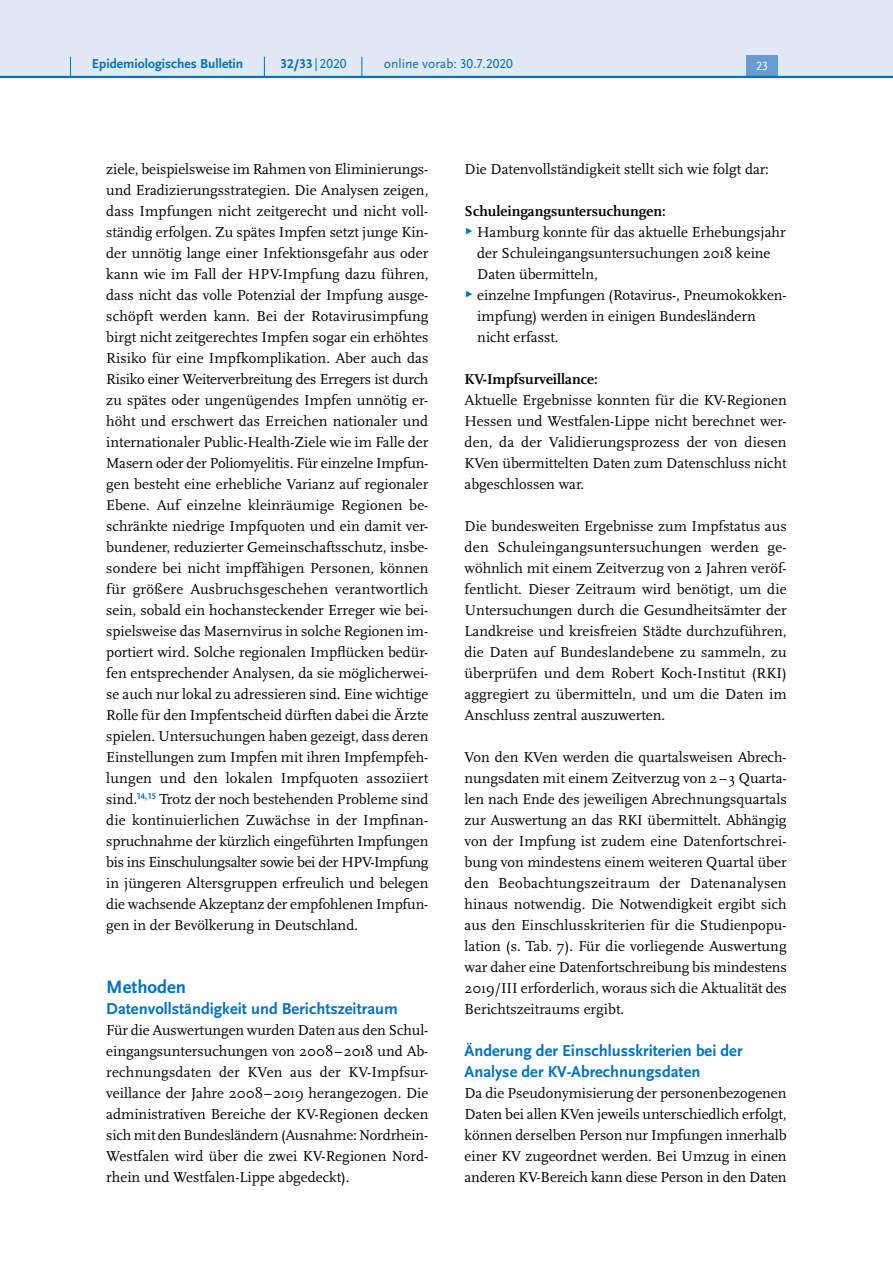
<style>
.page{position:relative;width:893px;height:1263px;background:#fff}
.page>*{position:absolute;margin:0;border:0;box-sizing:border-box;transform-origin:0 0}
.t1{font:700 18.75px "Scala Sans Pro";color:#0072bc}
.t2{font:700 16.5px/21px "Scala Sans Pro";color:#0072bc}
.P_-_Fließtext{font:15px/21px "Scala Pro";color:#000;text-align:justify}
.P_-_Fließtext_kein_A{font:700 15px "Scala Pro";color:#000}
.t3{font:700 13.5px "Scala Sans Pro";color:#0072bc}
.t4{font:13.5px "Scala Sans Pro";color:#0072bc}
.t5{font:12.45px "Scala Sans Pro";color:#fff}
.s1{font-weight:400}
.s2{font-family:"Scala Sans Pro";font-size:9px;color:#0072bc}
</style>
<div class="page">
<div style="left:0;top:0;width:893px;height:77px;background:#e1e8f6"></div>
<div style="left:746px;top:55px;width:32px;height:21px;background:#679bd2"></div>
<hr style="left:0;top:76px;width:893px;height:2px;background:#0072bc">
<svg style="left:70px;top:57px;width:1px;height:19px"></svg>
<svg style="left:264px;top:57px;width:1px;height:19px"></svg>
<svg style="left:362px;top:57px;width:1px;height:19px"></svg>
<p class="t3" style="left:92px;top:55px;width:153px">Epidemiologisches Bulletin</p>
<p class="t3" style="left:280px;top:55px;width:68px">32/33 <span class="s1">|2020</span></p>
<p class="t4" style="left:384px;top:55px;width:131px">online vorab: 30.7.2020</p>
<p class="t5" style="left:756px;top:59px;width:14px">23</p>
<p class="P_-_Fließtext" style="left:106px;top:158px;width:324px">ziele, beispielsweise im Rahmen von Eliminierungs&shy;und Eradizierungsstrategien. Die Analysen zeigen, dass Impfungen nicht zeitgerecht und nicht voll&shy;ständig erfolgen. Zu spätes Impfen setzt junge Kin&shy;der unnötig lange einer Infektionsgefahr aus oder kann wie im Fall der HPV-Impfung dazu führen, dass nicht das volle Potenzial der Impfung ausge&shy;schöpft werden kann. Bei der Rotavirusimpfung birgt nicht zeitgerechtes Impfen sogar ein erhöhtes Risiko für eine Impfkomplikation. Aber auch das Risiko einer Weiterverbreitung des Erregers ist durch zu spätes oder ungenügendes Impfen unnötig er&shy;höht und erschwert das Erreichen nationaler und internationaler Public-Health-Ziele wie im Falle der Masern oder der Poliomyelitis. Für einzelne Impfun&shy;gen besteht eine erhebliche Varianz auf regionaler Ebene. Auf einzelne kleinräumige Regionen be&shy;schränkte niedrige Impfquoten und ein damit ver&shy;bundener, reduzierter Gemeinschaftsschutz, insbe&shy;sondere bei nicht impffähigen Personen, können für größere Ausbruchsgeschehen verantwortlich sein, sobald ein hochansteckender Erreger wie bei&shy;spielsweise das Masernvirus in solche Regionen im&shy;portiert wird. Solche regionalen Impflücken bedür&shy;fen entsprechender Analysen, da sie möglicherwei&shy;se auch nur lokal zu adressieren sind. Eine wichtige Rolle für den Impfentscheid dürften dabei die Ärzte spielen. Untersuchungen haben gezeigt, dass deren Einstellungen zum Impfen mit ihren Impfempfeh&shy;lungen und den lokalen Impfquoten assoziiert sind.<sup>14,</sup> <sup>15</sup> Trotz der noch bestehenden Probleme sind die kontinuierlichen Zuwächse in der Impfinan&shy;spruchnahme der kürzlich eingeführten Impfungen bis ins Einschulungsalter sowie bei der HPV-Impfung in jüngeren Altersgruppen erfreulich und belegen die wachsende Akzeptanz der empfohlenen Impfun&shy;gen in der Bevölkerung in Deutschland.</p>
<h3 class="t1" style="left:106px;top:975px;width:81px">Methoden</h3>
<h4 class="t2" style="left:106px;top:998px;width:293px">Datenvollständigkeit und Berichtszeitraum</h4>
<p class="P_-_Fließtext" style="left:106px;top:1019px;width:324px">Für die Auswertungen wurden Daten aus den Schul&shy;eingangsuntersuchungen von 2008–2018 und Ab&shy;rechnungsdaten der KVen aus der KV-Impfsur&shy;veillance der Jahre 2008–2019 herangezogen. Die administrativen Bereiche der KV-Regionen decken sich mit den Bundesländern (Ausnahme: Nordrhein-Westfalen wird über die zwei KV-Regionen Nord&shy;rhein und Westfalen-Lippe abgedeckt).</p>
<p class="P_-_Fließtext" style="left:465px;top:158px;width:306px">Die Datenvollständigkeit stellt sich wie folgt dar:</p>
<p class="P_-_Fließtext_kein_A" style="left:465px;top:202px;width:203px">Schuleingangsuntersuchungen:</p>
<p class="P_-_Fließtext" style="left:477px;top:221px;width:310px;text-align:left;text-indent:-13px"><span class="s2">▶</span> Hamburg konnte für das aktuelle Erhebungsjahr der Schuleingangsuntersuchungen 2018 keine<br>Daten übermitteln,</p>
<p class="P_-_Fließtext" style="left:477px;top:284px;width:310px;text-align:left;text-indent:-13px"><span class="s2">▶</span> einzelne Impfungen (Rotavirus-, Pneumokokken&shy;impfung) werden in einigen Bundesländern nicht erfasst.</p>
<p class="P_-_Fließtext_kein_A" style="left:465px;top:370px;width:135px">KV-Impfsurveillance:</p>
<p class="P_-_Fließtext" style="left:465px;top:389px;width:324px">Aktuelle Ergebnisse konnten für die KV-Regionen Hessen und Westfalen-Lippe nicht berechnet wer&shy;den, da der Validierungsprozess der von diesen KVen übermittelten Daten zum Datenschluss nicht abgeschlossen war.</p>
<p class="P_-_Fließtext" style="left:465px;top:515px;width:324px">Die bundesweiten Ergebnisse zum Impfstatus aus den Schuleingangsuntersuchungen werden ge&shy;wöhnlich mit einem Zeitverzug von 2 Jahren veröf&shy;fentlicht. Dieser Zeitraum wird benötigt, um die Untersuchungen durch die Gesundheitsämter der Landkreise und kreisfreien Städte durchzuführen, die Daten auf Bundeslandebene zu sammeln, zu überprüfen und dem Robert Koch-Institut (RKI) aggregiert zu übermitteln, und um die Daten im Anschluss zentral auszuwerten.</p>
<p class="P_-_Fließtext" style="left:465px;top:746px;width:324px">Von den KVen werden die quartalsweisen Abrech&shy;nungsdaten mit einem Zeitverzug von 2– 3 Quarta&shy;len nach Ende des jeweiligen Abrechnungsquartals zur Auswertung an das RKI übermittelt. Abhängig von der Impfung ist zudem eine Datenfortschrei&shy;bung von mindestens einem weiteren Quartal über den Beobachtungszeitraum der Datenanalysen hinaus notwendig. Die Notwendigkeit ergibt sich aus den Einschlusskriterien für die Studienpopu&shy;lation (s. Tab. 7). Für die vorliegende Auswertung war daher eine Datenfortschreibung bis mindestens 2019/III erforderlich, woraus sich die Aktualität des Berichtszeitraums ergibt.</p>
<h4 class="t2" style="left:465px;top:1040px;width:279px">Änderung der Einschlusskriterien bei der<br>Analyse der KV-Abrechnungsdaten</h4>
<p class="P_-_Fließtext" style="left:465px;top:1082px;width:324px">Da die Pseudonymisierung der personenbezogenen Daten bei allen KVen jeweils unterschiedlich erfolgt, können derselben Person nur Impfungen innerhalb einer KV zugeordnet werden. Bei Umzug in einen anderen KV-Bereich kann diese Person in den Daten</p>
</div>
